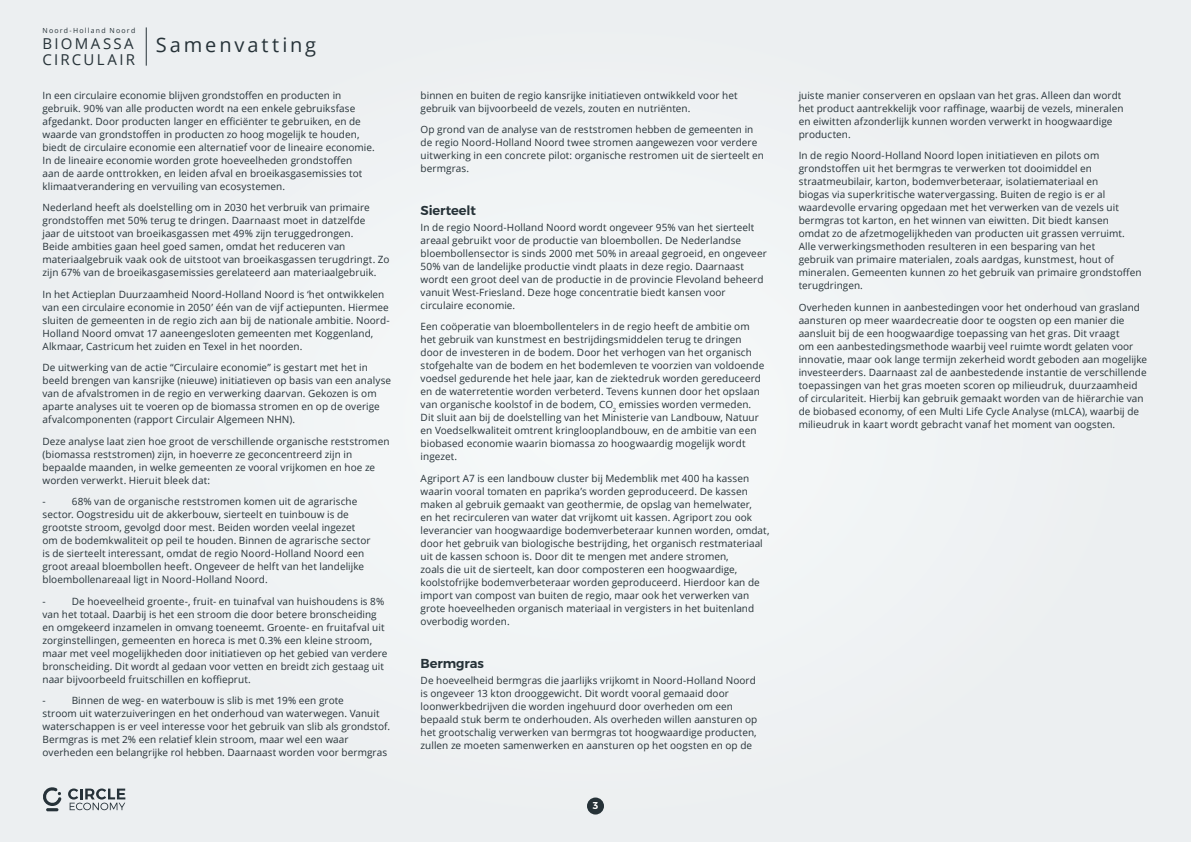
<style>
.page{position:relative;width:1191px;height:842px;background:#eef1f2}
.page>*{position:absolute;margin:0;border:0;box-sizing:border-box;transform-origin:0 0}
.t1{font:20px "Open Sans";letter-spacing:.145em;color:#263238}
.t2{font:15px/16px "Open Sans";letter-spacing:.15em;color:#263238}
.t3{font:600 13px "Montserrat";letter-spacing:-.01em;color:#263238}
.t4{font:10px/13px "Open Sans";letter-spacing:.005em;color:#263238}
.t5{font:600 10px "Montserrat";color:#fff}
.t6{font:7px "Open Sans";letter-spacing:.17em;color:#263238}
</style>
<div class="page">
<div style="left:587px;top:797px;width:17px;height:17px;background:#263238;border-radius:50%"></div>
<svg style="left:68px;top:788px;width:57px;height:22px"></svg>
<svg style="left:43px;top:787px;width:18px;height:24px"></svg>
<hr style="left:146px;top:27px;width:1px;height:39px;background:#263238">
<p class="t6" style="left:43px;top:26px;width:94px">Noord-Holland Noord</p>
<h2 class="t2" style="left:43px;top:35px;width:94px">BIOMASSA<br>CIRCULAIR</h2>
<h1 class="t1" style="left:156px;top:31px;width:162px">Samenvatting</h1>
<p class="t4" style="left:43px;top:88px;width:334px">In een circulaire economie blijven grondstoffen en producten in gebruik. 90% van alle producten wordt na een enkele gebruiksfase afgedankt. Door producten langer en efficiënter te gebruiken, en de waarde van grondstoffen in producten zo hoog mogelijk te houden, biedt de circulaire economie een alternatief voor de lineaire economie.<br>In de lineaire economie worden grote hoeveelheden grondstoffen<br>aan de aarde onttrokken, en leiden afval en broeikasgasemissies tot klimaatverandering en vervuiling van ecosystemen.</p>
<p class="t4" style="left:43px;top:201px;width:348px">Nederland heeft als doelstelling om in 2030 het verbruik van primaire grondstoffen met 50% terug te dringen. Daarnaast moet in datzelfde<br>jaar de uitstoot van broeikasgassen met 49% zijn teruggedrongen.<br>Beide ambities gaan heel goed samen, omdat het reduceren van materiaalgebruik vaak ook de uitstoot van broeikasgassen terugdringt. Zo zijn 67% van de broeikasgasemissies gerelateerd aan materiaalgebruik.</p>
<p class="t4" style="left:43px;top:287px;width:348px">In het Actieplan Duurzaamheid Noord-Holland Noord is ‘het ontwikkelen van een circulaire economie in 2050’ één van de vijf actiepunten. Hiermee sluiten de gemeenten in de regio zich aan bij de nationale ambitie. Noord-Holland Noord omvat 17 aaneengesloten gemeenten met Koggenland, Alkmaar, Castricum het zuiden en Texel in het noorden.</p>
<p class="t4" style="left:43px;top:361px;width:350px">De uitwerking van de actie “Circulaire economie” is gestart met het in beeld brengen van kansrijke (nieuwe) initiatieven op basis van een analyse van de afvalstromen in de regio en verwerking daarvan. Gekozen is om aparte analyses uit te voeren op de biomassa stromen en op de overige afvalcomponenten (rapport Circulair Algemeen NHN).</p>
<p class="t4" style="left:43px;top:434px;width:348px">Deze analyse laat zien hoe groot de verschillende organische reststromen (biomassa reststromen) zijn, in hoeverre ze geconcentreerd zijn in bepaalde maanden, in welke gemeenten ze vooral vrijkomen en hoe ze worden verwerkt. Hieruit bleek dat:</p>
<p class="t4" style="left:43px;top:495px;width:5px">-</p>
<p class="t4" style="left:43px;top:495px;width:329px;text-indent:29px">68% van de organische reststromen komen uit de agrarische sector. Oogstresidu uit de akkerbouw, sierteelt en tuinbouw is de grootste stroom, gevolgd door mest. Beiden worden veelal ingezet om de bodemkwaliteit op peil te houden. Binnen de agrarische sector is de sierteelt interessant, omdat de regio Noord-Holland Noord een groot areaal bloembollen heeft. Ongeveer de helft van het landelijke bloembollenareaal ligt in Noord-Holland Noord.</p>
<p class="t4" style="left:43px;top:594px;width:5px">-</p>
<p class="t4" style="left:43px;top:594px;width:346px;text-indent:29px">De hoeveelheid groente-, fruit- en tuinafval van huishoudens is 8% van het totaal. Daarbij is het een stroom die door betere bronscheiding en omgekeerd inzamelen in omvang toeneemt. Groente- en fruitafval uit zorginstellingen, gemeenten en horeca is met 0.3% een kleine stroom, maar met veel mogelijkheden door initiatieven op het gebied van verdere bronscheiding. Dit wordt al gedaan voor vetten en breidt zich gestaag uit naar bijvoorbeeld fruitschillen en koffieprut.</p>
<p class="t4" style="left:43px;top:694px;width:5px">-</p>
<p class="t4" style="left:43px;top:694px;width:349px;text-indent:29px">Binnen de weg- en waterbouw is slib is met 19% een grote<br>stroom uit waterzuiveringen en het onderhoud van waterwegen. Vanuit waterschappen is er veel interesse voor het gebruik van slib als grondstof.<br>Bermgras is met 2% een relatief klein stroom, maar wel een waar overheden een belangrijke rol hebben. Daarnaast worden voor bermgras</p>
<p class="t4" style="left:420px;top:88px;width:318px">binnen en buiten de regio kansrijke initiatieven ontwikkeld voor het gebruik van bijvoorbeeld de vezels, zouten en nutriënten.</p>
<p class="t4" style="left:420px;top:123px;width:345px">Op grond van de analyse van de reststromen hebben de gemeenten in de regio Noord-Holland Noord twee stromen aangewezen voor verdere uitwerking in een concrete pilot: organische restromen uit de sierteelt en bermgras.</p>
<h3 class="t3" style="left:420px;top:202px;width:57px">Sierteelt</h3>
<p class="t4" style="left:420px;top:220px;width:348px">In de regio Noord-Holland Noord wordt ongeveer 95% van het sierteelt areaal gebruikt voor de productie van bloembollen. De Nederlandse bloembollensector is sinds 2000 met 50% in areaal gegroeid, en ongeveer 50% van de landelijke productie vindt plaats in deze regio. Daarnaast wordt een groot deel van de productie in de provincie Flevoland beheerd vanuit West-Friesland. Deze hoge concentratie biedt kansen voor circulaire economie.</p>
<p class="t4" style="left:420px;top:320px;width:345px">Een coöperatie van bloembollentelers in de regio heeft de ambitie om het gebruik van kunstmest en bestrijdingsmiddelen terug te dringen door de investeren in de bodem. Door het verhogen van het organisch stofgehalte van de bodem en het bodemleven te voorzien van voldoende voedsel gedurende het hele jaar, kan de ziektedruk worden gereduceerd en de waterretentie worden verbeterd. Tevens kunnen door het opslaan van organische koolstof in de bodem, CO<sub>2</sub> emissies worden vermeden.<br>Dit sluit aan bij de doelstelling van het Ministerie van Landbouw, Natuur en Voedselkwaliteit omtrent kringlooplandbouw, en de ambitie van een biobased economie waarin biomassa zo hoogwaardig mogelijk wordt ingezet.</p>
<p class="t4" style="left:420px;top:471px;width:350px">Agriport A7 is een landbouw cluster bij Medemblik met 400 ha kassen waarin vooral tomaten en paprika’s worden geproduceerd. De kassen maken al gebruik gemaakt van geothermie, de opslag van hemelwater,<br>en het recirculeren van water dat vrijkomt uit kassen. Agriport zou ook leverancier van hoogwaardige bodemverbeteraar kunnen worden, omdat, door het gebruik van biologische bestrijding, het organisch restmateriaal uit de kassen schoon is. Door dit te mengen met andere stromen,<br>zoals die uit de sierteelt, kan door composteren een hoogwaardige, koolstofrijke bodemverbeteraar worden geproduceerd. Hierdoor kan de import van compost van buiten de regio, maar ook het verwerken van grote hoeveelheden organisch materiaal in vergisters in het buitenland overbodig worden.</p>
<h3 class="t3" style="left:420px;top:655px;width:65px">Bermgras</h3>
<p class="t4" style="left:420px;top:673px;width:338px">De hoeveelheid bermgras die jaarlijks vrijkomt in Noord-Holland Noord is ongeveer 13 kton drooggewicht. Dit wordt vooral gemaaid door loonwerkbedrijven die worden ingehuurd door overheden om een bepaald stuk berm te onderhouden. Als overheden willen aansturen op het grootschalig verwerken van bermgras tot hoogwaardige producten, zullen ze moeten samenwerken en aansturen op het oogsten en op de</p>
<p class="t5" style="left:593px;top:799px;width:7px">3</p>
<p class="t4" style="left:798px;top:88px;width:326px">juiste manier conserveren en opslaan van het gras. Alleen dan wordt het product aantrekkelijk voor raffinage, waarbij de vezels, mineralen en eiwitten afzonderlijk kunnen worden verwerkt in hoogwaardige producten.</p>
<p class="t4" style="left:798px;top:149px;width:344px">In de regio Noord-Holland Noord lopen initiatieven en pilots om grondstoffen uit het bermgras te verwerken tot dooimiddel en straatmeubilair, karton, bodemverbeteraar, isolatiemateriaal en<br>biogas via superkritische watervergassing. Buiten de regio is er al waardevolle ervaring opgedaan met het verwerken van de vezels uit bermgras tot karton, en het winnen van eiwitten. Dit biedt kansen omdat zo de afzetmogelijkheden van producten uit grassen verruimt.<br>Alle verwerkingsmethoden resulteren in een besparing van het<br>gebruik van primaire materialen, zoals aardgas, kunstmest, hout of mineralen. Gemeenten kunnen zo het gebruik van primaire grondstoffen terugdringen.</p>
<p class="t4" style="left:798px;top:300px;width:350px">Overheden kunnen in aanbestedingen voor het onderhoud van grasland aansturen op meer waardecreatie door te oogsten op een manier die aansluit bij de een hoogwaardige toepassing van het gras. Dit vraagt<br>om een aanbestedingsmethode waarbij veel ruimte wordt gelaten voor innovatie, maar ook lange termijn zekerheid wordt geboden aan mogelijke investeerders. Daarnaast zal de aanbestedende instantie de verschillende toepassingen van het gras moeten scoren op milieudruk, duurzaamheid of circulariteit. Hierbij kan gebruik gemaakt worden van de hiërarchie van de biobased economy, of een Multi Life Cycle Analyse (mLCA), waarbij de milieudruk in kaart wordt gebracht vanaf het moment van oogsten.</p>
</div>
